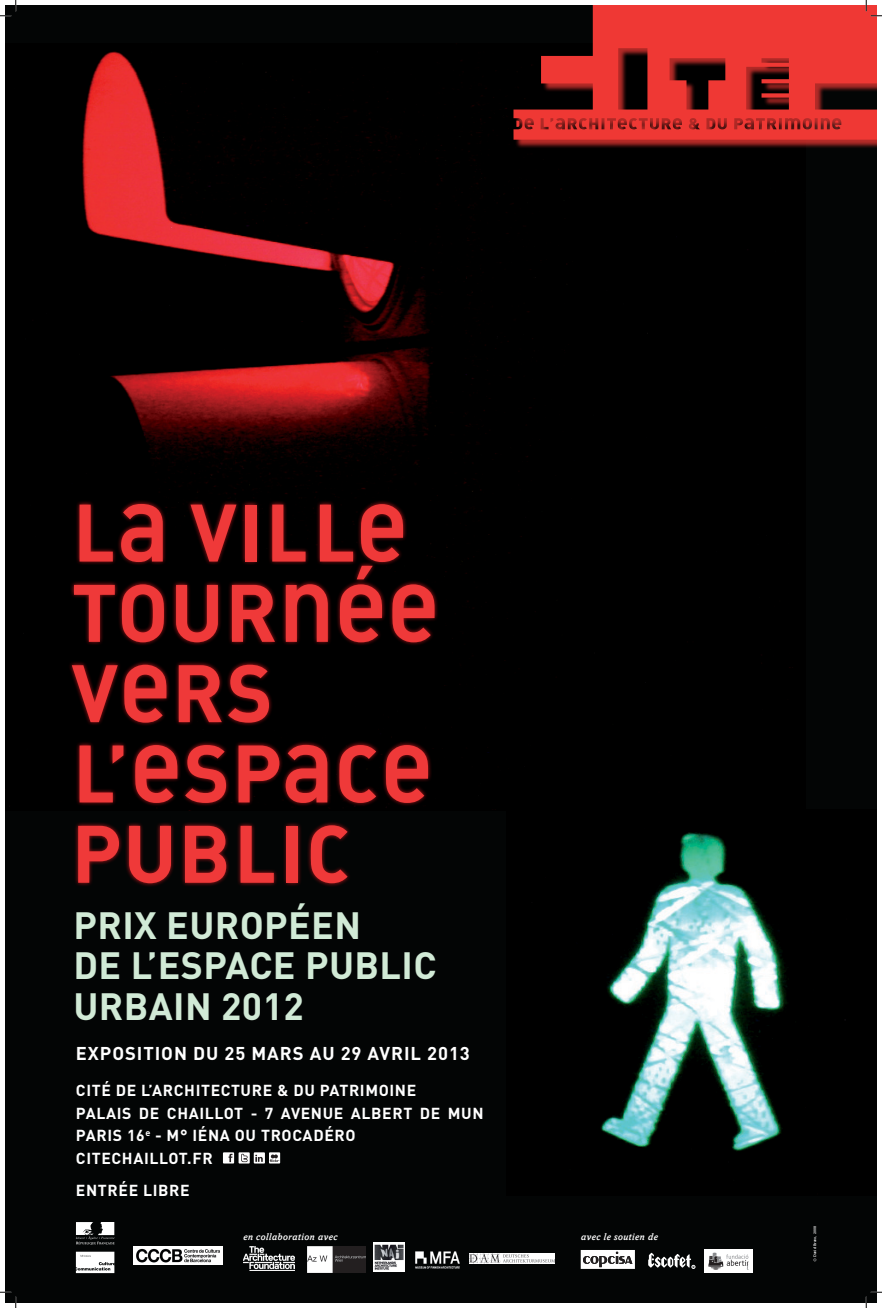
<style>
.page{position:relative;width:882px;height:1308px;background:#fff}
.page>*{position:absolute;margin:0;border:0;box-sizing:border-box;transform-origin:0 0}
.t1{font:700 79.95px/80.2px "Eman";letter-spacing:.02em;color:#ef3939}
.t2{font:700 37.5px/40.7px "DIN";letter-spacing:.01em;color:#d1ead6}
.t3{font:700 18.38px "DIN";letter-spacing:.05em;color:#fff}
.t4{font:700 15.75px "DIN";letter-spacing:.04em;color:#fff}
.t5{font:italic 500 9.68px "Amasis";letter-spacing:.03em;color:#fff}
.t6{font:500 3.75px "Amasis";color:#fff}
</style>
<div class="page">
<div style="left:5px;top:149px;width:872px;height:1153px;background:#030505"></div>
<img style="left:507px;top:809px;width:370px;height:386px">
<div style="left:5px;top:5px;width:800px;height:805px;background:#030505"></div>
<img style="left:82px;top:51px;width:708px;height:617px">
<div style="left:68px;top:499px;width:371px;height:388px;background:#ed1c24;opacity:.8"></div>
<div style="left:515px;top:5px;width:362px;height:144px;background:#ef3834;opacity:.75"></div>
<svg style="left:513px;top:5px;width:364px;height:135px;fill:#ef3834"></svg>
<svg style="left:239px;top:1152px;width:11px;height:11px"></svg>
<svg style="left:241px;top:1153px;width:7px;height:8px"></svg>
<div style="left:223px;top:1152px;width:11px;height:11px;background:#fff"></div>
<svg style="left:229px;top:1153px;width:4px;height:8px"></svg>
<svg style="left:254px;top:1152px;width:11px;height:11px"></svg>
<svg style="left:255px;top:1154px;width:8px;height:7px"></svg>
<svg style="left:269px;top:1152px;width:11px;height:11px"></svg>
<svg style="left:270px;top:1154px;width:9px;height:7px"></svg>
<svg style="left:76px;top:1221px;width:38px;height:23px"></svg>
<svg style="left:76px;top:1251px;width:38px;height:21px"></svg>
<img style="left:133px;top:1245px;width:90px;height:18px">
<img style="left:415px;top:1251px;width:44px;height:16px">
<img style="left:373px;top:1242px;width:31px;height:28px">
<img style="left:469px;top:1252px;width:85px;height:11px">
<img style="left:307px;top:1245px;width:58px;height:27px">
<img style="left:243px;top:1246px;width:51px;height:24px">
<svg style="left:581px;top:1249px;width:54px;height:19px"></svg>
<svg style="left:648px;top:1252px;width:47px;height:16px"></svg>
<img style="left:704px;top:1248px;width:48px;height:24px">
<svg style="left:0;top:0;width:17px;height:17px"></svg>
<svg style="left:0;top:1291px;width:17px;height:16px"></svg>
<svg style="left:866px;top:0;width:16px;height:17px"></svg>
<svg style="left:866px;top:1291px;width:16px;height:16px"></svg>
<h1 class="t1" style="left:72px;top:489px;width:369px">LA VILLE<br>TOURNÉE<br>VERS<br>L’ESPACE<br>PUBLIC</h1>
<h2 class="t2" style="left:74px;top:903px;width:365px">PRIX EUROPÉEN<br>DE L’ESPACE PUBLIC<br>URBAIN 2012</h2>
<p class="t3" style="left:76px;top:1041px;width:12px">EXPOSI</p>
<p class="t3" style="left:143px;top:1041px;width:23px">TION</p>
<p class="t3" style="left:193px;top:1041px;width:87px">DU 25 MARS</p>
<p class="t3" style="left:310px;top:1041px;width:92px">AU 29 AVRIL</p>
<p class="t3" style="left:427px;top:1041px;width:44px">2013</p>
<p class="t4" style="left:76px;top:1079px;width:88px">CITÉ DE L’ARC</p>
<p class="t4" style="left:184px;top:1079px;width:68px">HITECTURE</p>
<p class="t4" style="left:277px;top:1079px;width:112px">&amp; DU PATRIMOINE</p>
<p class="t4" style="left:76px;top:1102px;width:10px">PALAIS</p>
<p class="t4" style="left:139px;top:1102px;width:60px">DE CHAILLO</p>
<p class="t4" style="left:234px;top:1102px;width:78px">T - 7 AVENUE</p>
<p class="t4" style="left:351px;top:1102px;width:22px">ALBER</p>
<p class="t4" style="left:403px;top:1102px;width:57px">T DE MUN</p>
<p class="t4" style="left:76px;top:1124px;width:20px">PARIS</p>
<p class="t4" style="left:127px;top:1124px;width:83px">16<sup>E</sup> - M° IÉNA</p>
<p class="t4" style="left:235px;top:1124px;width:38px">OU TROCADÉRO</p>
<p class="t4" style="left:76px;top:1147px;width:68px">CITECHAILLO</p>
<p class="t4" style="left:179px;top:1147px;width:33px">T.FR</p>
<p class="t4" style="left:76px;top:1179px;width:43px">ENTRÉE</p>
<p class="t4" style="left:143px;top:1179px;width:10px">LIBRE</p>
<p class="t5" style="left:243px;top:1230px;width:96px">en collaboration avec</p>
<p class="t5" style="left:581px;top:1230px;width:79px">avec le soutien de</p>
<p class="t6" style="left:813px;top:1256px;width:32px;rotate:-90deg">David Bravo, 2008</p>
</div>
